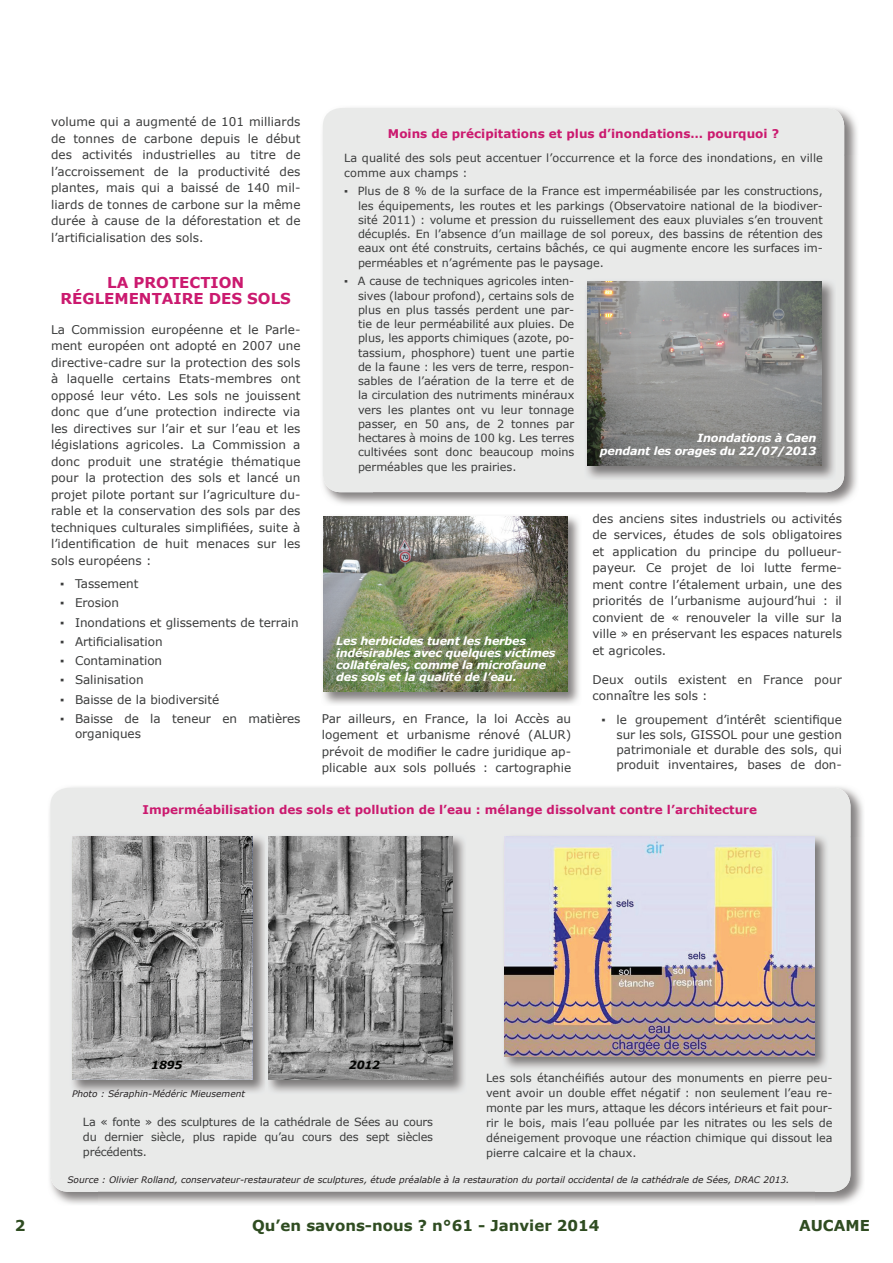
<style>
.page{position:relative;width:893px;height:1263px;background:#fff}
.page>*{position:absolute;margin:0;border:0;box-sizing:border-box;transform-origin:0 0}
.t1{font:700 15px "Verdana";color:#2f4c21}
.t2{font:700 15px/16.5px "Verdana";color:#cb1a6f;text-align:center}
.t3{font:12px/16.5px "Verdana";color:#3b3c3c;text-align:justify}
.t4{font:700 12px "Verdana";color:#cb1a6f}
.t5{font:11.25px/14.2px "Verdana";letter-spacing:-.005em;color:#3b3c3c;text-align:justify}
.t6{font:italic 700 11.25px/12px "Verdana";letter-spacing:-.02em;color:#fff;text-align:right}
.t7{font:italic 700 11.25px "Verdana";letter-spacing:-.02em;color:#040503}
.t8{font:italic 9px "Verdana";color:#231f20}
</style>
<div class="page">
<img style="left:322px;top:107px;width:535px;height:48px">
<img style="left:322px;top:155px;width:52px;height:349px">
<img style="left:805px;top:155px;width:52px;height:349px">
<div style="left:323px;top:108px;width:521px;height:384px;background:#e9eae9;border-radius:18px"></div>
<img style="left:586px;top:281px;width:248px;height:197px">
<img style="left:587px;top:282px;width:235px;height:184px">
<img style="left:49px;top:787px;width:814px;height:49px">
<img style="left:49px;top:836px;width:49px;height:368px">
<img style="left:814px;top:836px;width:49px;height:368px">
<div style="left:50px;top:788px;width:800px;height:404px;background:#e9eae9;border-radius:18px"></div>
<img style="left:323px;top:516px;width:256px;height:188px">
<img style="left:323px;top:517px;width:244px;height:174px">
<img style="left:504px;top:836px;width:322px;height:232px">
<img style="left:505px;top:836px;width:309px;height:220px">
<img style="left:72px;top:836px;width:392px;height:256px">
<img style="left:72px;top:836px;width:181px;height:244px">
<img style="left:266px;top:836px;width:1px;height:256px">
<img style="left:268px;top:836px;width:184px;height:244px">
<p class="t3" style="left:51px;top:113px;width:251px">volume qui a augmenté de 101 milliards de tonnes de carbone depuis le début des activités industrielles au titre de l’accroissement de la productivité des plantes, mais qui a baissé de 140 mil&shy;liards de tonnes de carbone sur la même durée à cause de la déforestation et de l’artificialisation des sols.</p>
<p class="t2" style="left:61px;top:274px;width:232px">LA PROTECTION<br>RÉGLEMENTAIRE DES SOLS</p>
<p class="t3" style="left:51px;top:321px;width:251px">La Commission européenne et le Parle&shy;ment européen ont adopté en 2007 une directive-cadre sur la protection des sols à laquelle certains Etats-membres ont opposé leur véto. Les sols ne jouissent donc que d’une protection indirecte via les directives sur l’air et sur l’eau et les législations agricoles. La Commission a donc produit une stratégie thématique pour la protection des sols et lancé un projet pilote portant sur l’agriculture du&shy;rable et la conservation des sols par des techniques culturales simplifiées, suite à l’identification de huit menaces sur les sols européens :</p>
<p class="t3" style="left:60px;top:575px;width:80px">▪ Tassement</p>
<p class="t3" style="left:60px;top:595px;width:61px">▪ Erosion</p>
<p class="t3" style="left:60px;top:614px;width:240px">▪ Inondations et glissements de terrain</p>
<p class="t3" style="left:60px;top:633px;width:104px">▪ Artificialisation</p>
<p class="t3" style="left:60px;top:652px;width:104px">▪ Contamination</p>
<p class="t3" style="left:60px;top:672px;width:85px">▪ Salinisation</p>
<p class="t3" style="left:60px;top:691px;width:161px">▪ Baisse de la biodiversité</p>
<p class="t3" style="left:75px;top:711px;width:227px;line-height:15px;text-indent:-15px">▪ Baisse de la teneur en matières organiques</p>
<p class="t3" style="left:322px;top:710px;width:251px">Par ailleurs, en France, la loi Accès au logement et urbanisme rénové (ALUR) prévoit de modifier le cadre juridique ap&shy;plicable aux sols pollués : cartographie</p>
<p class="t4" style="left:388px;top:126px;width:393px">Moins de précipitations et plus d’inondations… pourquoi ?</p>
<p class="t5" style="left:344px;top:150px;width:480px;line-height:15px">La qualité des sols peut accentuer l’occurrence et la force des inondations, en ville comme aux champs :</p>
<p class="t5" style="left:358px;top:184px;width:466px;text-indent:-14px">▪ Plus de 8 % de la surface de la France est imperméabilisée par les constructions, les équipements, les routes et les parkings (Observatoire national de la biodiver&shy;sité 2011) : volume et pression du ruissellement des eaux pluviales s’en trouvent décuplés. En l’absence d’un maillage de sol poreux, des bassins de rétention des eaux ont été construits, certains bâchés, ce qui augmente encore les surfaces im&shy;perméables et n’agrémente pas le paysage.</p>
<p class="t5" style="left:358px;top:274px;width:218px;text-indent:-14px">▪ A cause de techniques agricoles inten&shy;sives (labour profond), certains sols de plus en plus tassés perdent une par&shy;tie de leur perméabilité aux pluies. De plus, les apports chimiques (azote, po&shy;tassium, phosphore) tuent une partie de la faune : les vers de terre, respon&shy;sables de l’aération de la terre et de la circulation des nutriments minéraux vers les plantes ont vu leur tonnage passer, en 50 ans, de 2 tonnes par hectares à moins de 100 kg. Les terres cultivées sont donc beaucoup moins perméables que les prairies.</p>
<p class="t6" style="left:600px;top:431px;width:218px;line-height:13.5px">Inondations à Caen<br>pendant les orages du 22/07/2013</p>
<p class="t3" style="left:592px;top:510px;width:251px">des anciens sites industriels ou activités de services, études de sols obligatoires et application du principe du pollueur&shy;payeur. Ce projet de loi lutte ferme&shy;ment contre l’étalement urbain, une des priorités de l’urbanisme aujourd’hui : il convient de « renouveler la ville sur la ville » en préservant les espaces naturels et agricoles.</p>
<p class="t3" style="left:592px;top:671px;width:251px">Deux outils existent en France pour connaître les sols :</p>
<p class="t3" style="left:616px;top:712px;width:227px;line-height:15px;text-indent:-15px">▪ le groupement d’intérêt scientifique sur les sols, GISSOL pour une gestion patrimoniale et durable des sols, qui produit inventaires, bases de don-</p>
<p class="t6" style="left:336px;top:635px;width:221px;text-align:left">Les herbicides tuent les herbes indésirables avec quelques victimes collatérales, comme la microfaune des sols et la qualité de l’eau.</p>
<p class="t4" style="left:142px;top:801px;width:616px">Imperméabilisation des sols et pollution de l’eau : mélange dissolvant contre l’architecture</p>
<p class="t7" style="left:151px;top:1057px;width:33px">1895</p>
<p class="t7" style="left:349px;top:1057px;width:33px">2012</p>
<p class="t8" style="left:72px;top:1087px;width:174px">Photo : Séraphin-Médéric Mieusement</p>
<p class="t5" style="left:83px;top:1114px;width:352px;line-height:15px">La « fonte » des sculptures de la cathédrale de Sées au cours du dernier siècle, plus rapide qu’au cours des sept siècles précédents.</p>
<p class="t5" style="left:486px;top:1071px;width:348px;line-height:15px">Les sols étanchéifiés autour des monuments en pierre peu&shy;vent avoir un double effet négatif : non seulement l’eau re&shy;monte par les murs, attaque les décors intérieurs et fait pour&shy;rir le bois, mais l’eau polluée par les nitrates ou les sels de déneigement provoque une réaction chimique qui dissout lea pierre calcaire et la chaux.</p>
<p class="t8" style="left:68px;top:1173px;width:723px">Source : Olivier Rolland, conservateur-restaurateur de sculptures, étude préalable à la restauration du portail occidental de la cathédrale de Sées, DRAC 2013.</p>
<p class="t1" style="left:15px;top:1215px;width:12px">2</p>
<p class="t1" style="left:252px;top:1215px;width:349px">Qu’en savons-nous ? n°61 - Janvier 2014</p>
<p class="t1" style="left:799px;top:1215px;width:72px">AUCAME</p>
</div>
